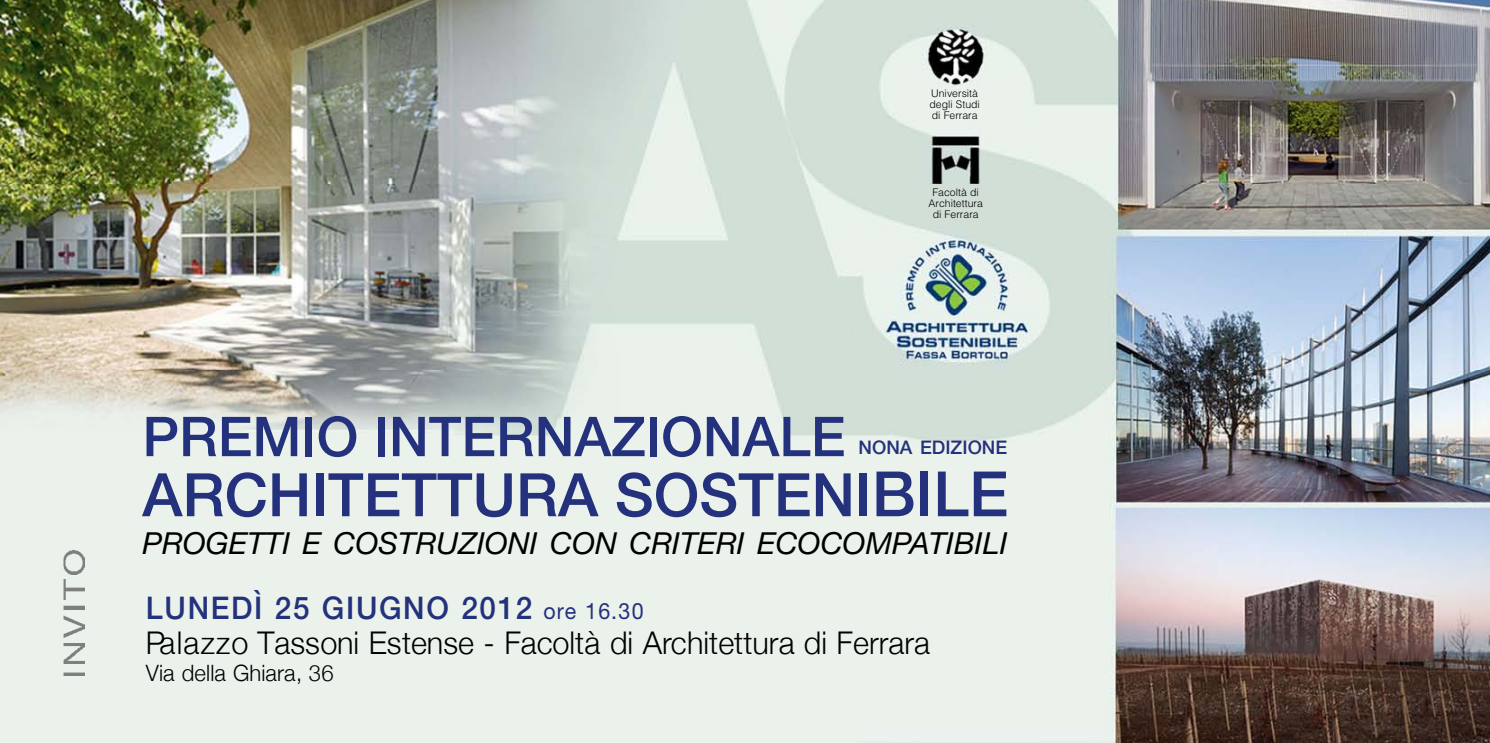
<style>
.page{position:relative;width:1490px;height:743px;background:#fff}
.page>*{position:absolute;margin:0;border:0;box-sizing:border-box;transform-origin:0 0}
.t1{font:500 60px "Helvetica Neue";color:#24317d}
.t2{font:500 55px "Helvetica Neue";color:#24317d}
.t3{font:300 31.25px/35px "Helvetica Neue";color:#000}
.t4{font:italic 30.25px "Helvetica Neue";color:#000}
.t5{font:300 22.5px "Helvetica Neue";color:#000}
.t6{font:500 18.75px "Helvetica Neue";color:#24317d}
.t7{font:300 10.5px/11.2px "Helvetica";color:#000}
.s1{font-size:62.5px}
.s2{font-weight:500;color:#24317d}
.s3{font-weight:400;font-size:22.5px;color:#24317d}
</style>
<div class="page">
<img style="left:1px;top:0;width:1488px;height:742px">
<img style="left:63px;top:671px;width:21px;height:4px">
<img style="left:63px;top:643px;width:21px;height:20px">
<img style="left:63px;top:614px;width:21px;height:23px">
<img style="left:63px;top:605px;width:21px;height:4px">
<img style="left:63px;top:579px;width:21px;height:20px">
<img style="left:63px;top:550px;width:22px;height:24px">
<p class="t7" style="left:929px;top:88px;width:52px">Università degli Studi di Ferrara</p>
<p class="t7" style="left:928px;top:187px;width:56px;text-align:center">Facoltà di<br>Architettura di Ferrara</p>
<h2 class="t2" style="left:142px;top:416px;width:704px">PREMIO INTERNAZIONALE</h2>
<h1 class="t1" style="left:142px;top:473px;width:867px">ARCHITETTURA SOSTENI<span class="s1">BILE</span></h1>
<p class="t4" style="left:142px;top:532px;width:866px">PROGETTI E COSTRUZIONI CON CRITERI ECOCOMPATIBILI</p>
<p class="t3" style="left:146px;top:589px;width:785px"><span class="s2">LUNEDÌ 25 GIUGNO 2012</span> <span class="s3">o re 16.30<br></span>Pa la z z o Tassoni Estense - Facoltà di Architettura di Ferrara</p>
<p class="t5" style="left:146px;top:659px;width:189px">Via della Ghiara, 36</p>
<p class="t6" style="left:858px;top:441px;width:150px">NONA EDIZIONE</p>
</div>
